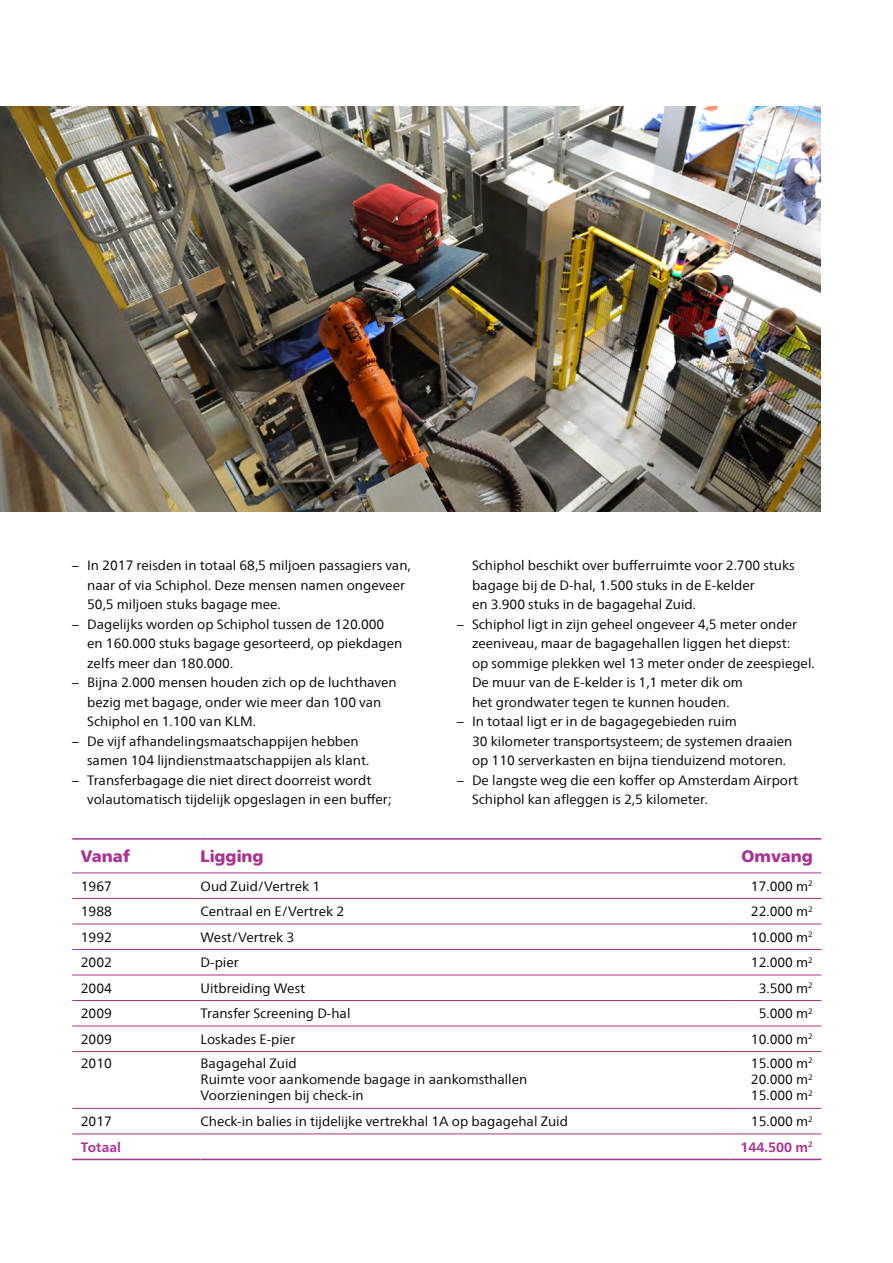
<style>
.page{position:relative;width:893px;height:1263px;background:#fff}
.page>*{position:absolute;margin:0;border:0;box-sizing:border-box;transform-origin:0 0}
.t1{font:900 16.5px "Frutigerfor Schiphol";color:#aa3191}
.t2{font:13.5px/19.5px "Frutigerfor Schiphol";color:#000}
.t3{font:700 13.5px "Frutigerfor Schiphol";color:#aa3191}
</style>
<div class="page">
<img style="left:0;top:106px;width:821px;height:406px">
<hr style="left:72px;top:838px;width:129px;height:2px;background:#aa3191">
<hr style="left:201px;top:838px;width:529px;height:2px;background:#aa3191">
<hr style="left:730px;top:838px;width:91px;height:2px;background:#aa3191">
<hr style="left:72px;top:873px;width:129px;height:1px;background:#aa3191">
<hr style="left:201px;top:873px;width:529px;height:1px;background:#aa3191">
<hr style="left:730px;top:873px;width:91px;height:1px;background:#aa3191">
<hr style="left:72px;top:898px;width:129px;height:1px;background:#aa3191">
<hr style="left:201px;top:898px;width:529px;height:1px;background:#aa3191">
<hr style="left:730px;top:898px;width:91px;height:1px;background:#aa3191">
<hr style="left:72px;top:924px;width:129px;height:1px;background:#aa3191">
<hr style="left:201px;top:924px;width:529px;height:1px;background:#aa3191">
<hr style="left:730px;top:924px;width:91px;height:1px;background:#aa3191">
<hr style="left:72px;top:949px;width:129px;height:1px;background:#aa3191">
<hr style="left:201px;top:949px;width:529px;height:1px;background:#aa3191">
<hr style="left:730px;top:949px;width:91px;height:1px;background:#aa3191">
<hr style="left:72px;top:975px;width:129px;height:1px;background:#aa3191">
<hr style="left:201px;top:975px;width:529px;height:1px;background:#aa3191">
<hr style="left:730px;top:975px;width:91px;height:1px;background:#aa3191">
<hr style="left:72px;top:1000px;width:129px;height:1px;background:#aa3191">
<hr style="left:201px;top:1000px;width:529px;height:1px;background:#aa3191">
<hr style="left:730px;top:1000px;width:91px;height:1px;background:#aa3191">
<hr style="left:72px;top:1026px;width:129px;height:1px;background:#aa3191">
<hr style="left:201px;top:1026px;width:529px;height:1px;background:#aa3191">
<hr style="left:730px;top:1026px;width:91px;height:1px;background:#aa3191">
<hr style="left:72px;top:1051px;width:129px;height:1px;background:#aa3191">
<hr style="left:201px;top:1051px;width:529px;height:1px;background:#aa3191">
<hr style="left:730px;top:1051px;width:91px;height:1px;background:#aa3191">
<hr style="left:72px;top:1108px;width:129px;height:1px;background:#aa3191">
<hr style="left:201px;top:1108px;width:529px;height:1px;background:#aa3191">
<hr style="left:730px;top:1108px;width:91px;height:1px;background:#aa3191">
<hr style="left:72px;top:1134px;width:129px;height:1px;background:#aa3191">
<hr style="left:201px;top:1134px;width:529px;height:1px;background:#aa3191">
<hr style="left:730px;top:1134px;width:91px;height:1px;background:#aa3191">
<hr style="left:72px;top:1159px;width:129px;height:1px;background:#aa3191">
<hr style="left:201px;top:1159px;width:529px;height:1px;background:#aa3191">
<hr style="left:730px;top:1159px;width:91px;height:1px;background:#aa3191">
<p class="t2" style="left:87px;top:555px;width:325px;text-indent:-15px">– In 2017 reisden in totaal 68,5 miljoen passagiers van, naar of via Schiphol. Deze mensen namen ongeveer<br>50,5 miljoen stuks bagage mee.</p>
<p class="t2" style="left:87px;top:614px;width:317px;text-indent:-15px">– Dagelijks worden op Schiphol tussen de 120.000 en 160.000 stuks bagage gesorteerd, op piekdagen zelfs meer dan 180.000.</p>
<p class="t2" style="left:87px;top:672px;width:311px;text-indent:-15px">– Bijna 2.000 mensen houden zich op de luchthaven bezig met bagage, onder wie meer dan 100 van<br>Schiphol en 1.100 van KLM.</p>
<p class="t2" style="left:87px;top:731px;width:284px;text-indent:-15px">– De vijf afhandelingsmaatschappijen hebben samen 104 lijndienstmaatschappijen als klant.</p>
<p class="t2" style="left:87px;top:770px;width:306px;text-indent:-15px">– Transferbagage die niet direct doorreist wordt volautomatisch tijdelijk opgeslagen in een buffer;</p>
<p class="t2" style="left:472px;top:555px;width:324px">Schiphol beschikt over bufferruimte voor 2.700 stuks bagage bij de D-hal, 1.500 stuks in de E-kelder<br>en 3.900 stuks in de bagagehal Zuid.</p>
<p class="t2" style="left:472px;top:614px;width:344px;text-indent:-15px">– Schiphol ligt in zijn geheel ongeveer 4,5 meter onder zeeniveau, maar de bagagehallen liggen het diepst:<br>op sommige plekken wel 13 meter onder de zeespiegel.<br>De muur van de E-kelder is 1,1 meter dik om<br>het grondwater tegen te kunnen houden.</p>
<p class="t2" style="left:472px;top:711px;width:322px;text-indent:-15px">– In totaal ligt er in de bagagegebieden ruim<br>30 kilometer transportsysteem; de systemen draaien op 110 serverkasten en bijna tienduizend motoren.</p>
<p class="t2" style="left:472px;top:770px;width:328px;text-indent:-15px">– De langste weg die een koffer op Amsterdam Airport<br>Schiphol kan afleggen is 2,5 kilometer.</p>
<p class="t1" style="left:81px;top:846px;width:51px">Vanaf</p>
<p class="t1" style="left:201px;top:846px;width:65px">Ligging</p>
<p class="t1" style="left:741px;top:846px;width:73px">Omvang</p>
<p class="t2" style="left:81px;top:876px;width:33px">1967</p>
<p class="t2" style="left:201px;top:876px;width:121px">Oud Zuid/Vertrek 1</p>
<p class="t2" style="left:751px;top:876px;width:63px">17.000 m<sup>2</sup></p>
<p class="t2" style="left:81px;top:902px;width:33px">1988</p>
<p class="t2" style="left:201px;top:902px;width:145px">Centraal en E/Vertrek 2</p>
<p class="t2" style="left:751px;top:902px;width:63px">22.000 m<sup>2</sup></p>
<p class="t2" style="left:81px;top:927px;width:33px">1992</p>
<p class="t2" style="left:201px;top:927px;width:95px">West/Vertrek 3</p>
<p class="t2" style="left:751px;top:927px;width:63px">10.000 m<sup>2</sup></p>
<p class="t2" style="left:81px;top:953px;width:33px">2002</p>
<p class="t2" style="left:201px;top:953px;width:40px">D-pier</p>
<p class="t2" style="left:751px;top:953px;width:63px">12.000 m<sup>2</sup></p>
<p class="t2" style="left:81px;top:978px;width:33px">2004</p>
<p class="t2" style="left:201px;top:978px;width:106px">Uitbreiding West</p>
<p class="t2" style="left:759px;top:978px;width:56px">3.500 m<sup>2</sup></p>
<p class="t2" style="left:81px;top:1004px;width:33px">2009</p>
<p class="t2" style="left:201px;top:1004px;width:151px">Transfer Screening D-hal</p>
<p class="t2" style="left:759px;top:1004px;width:56px">5.000 m<sup>2</sup></p>
<p class="t2" style="left:81px;top:1029px;width:33px">2009</p>
<p class="t2" style="left:201px;top:1029px;width:96px">Loskades E-pier</p>
<p class="t2" style="left:751px;top:1029px;width:63px">10.000 m<sup>2</sup></p>
<p class="t2" style="left:81px;top:1053px;width:33px">2010</p>
<p class="t2" style="left:201px;top:1055px;width:328px;line-height:16.2px">Bagagehal Zuid<br>Ruimte voor aankomende bagage in aankomsthallen<br>Voorzieningen bij check-in</p>
<p class="t2" style="left:751px;top:1055px;width:63px;line-height:16.2px;text-align:justify">15.000 m<sup>2<br></sup>20.000 m<sup>2<br></sup>15.000 m<sup>2</sup></p>
<p class="t2" style="left:81px;top:1112px;width:33px">2017</p>
<p class="t2" style="left:201px;top:1112px;width:369px">Check-in balies in tijdelijke vertrekhal 1A op bagagehal Zuid</p>
<p class="t2" style="left:751px;top:1112px;width:63px">15.000 m<sup>2</sup></p>
<p class="t3" style="left:81px;top:1139px;width:42px">Totaal</p>
<p class="t3" style="left:740px;top:1139px;width:74px">144.500 m<sup>2</sup></p>
</div>
